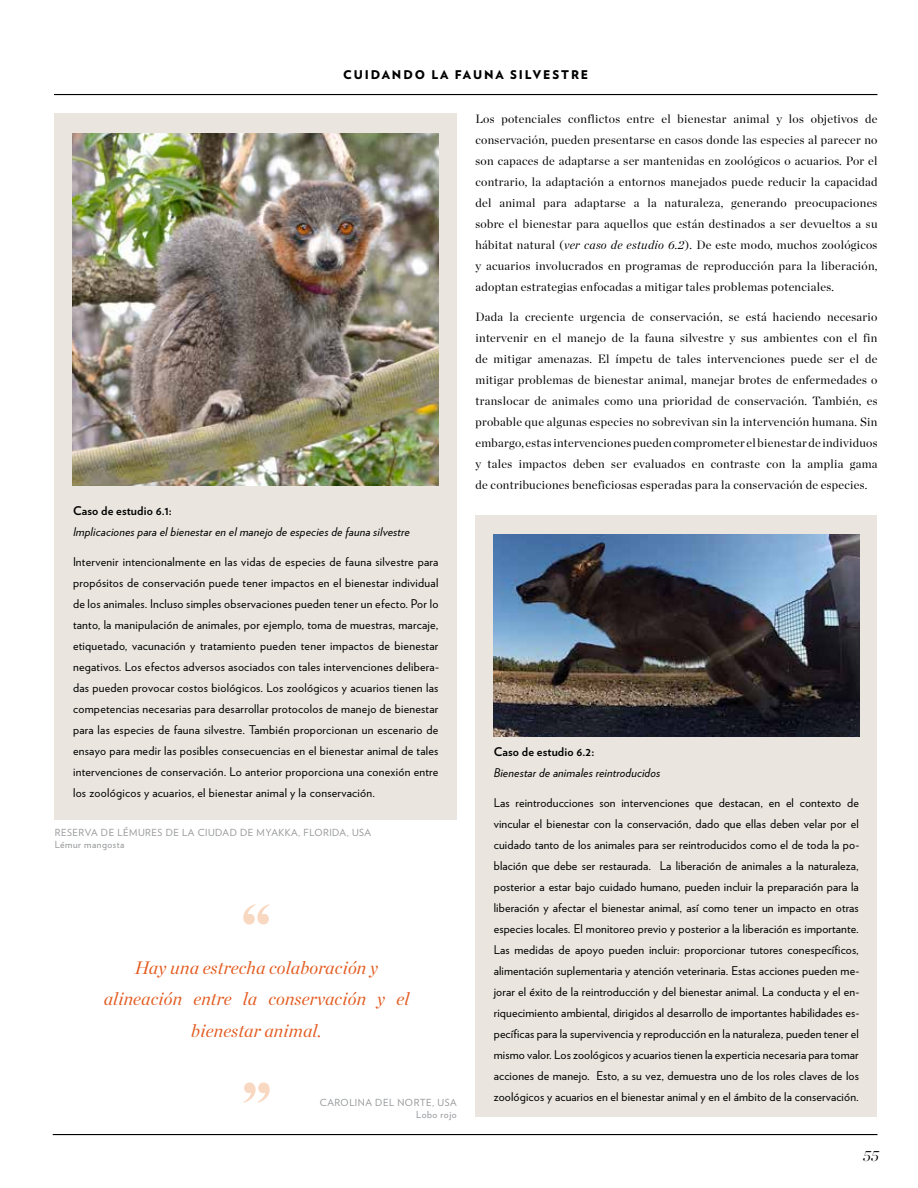
<style>
.page{position:relative;width:918px;height:1188px;background:#fff}
.page>*{position:absolute;margin:0;border:0;box-sizing:border-box;transform-origin:0 0}
.t1{font:italic 18px/31.5px "Chronicle Display";letter-spacing:.01em;color:#e35b20;text-align:center}
.t2{font:italic 300 15px "Chronicle Display";color:#000}
.t3{font:12px/21px "Verlag";letter-spacing:.015em;color:#000;text-align:justify}
.t4{font:12px/21px "Chronicle Display";letter-spacing:.025em;color:#000;text-align:justify}
.t5{font:italic 12px "Verlag";letter-spacing:.01em;color:#000}
.t6{font:700 12px "Verlag";letter-spacing:.01em;color:#000}
.t7{font:900 12px "Verlag";letter-spacing:.16em;color:#000}
.t8{font:9.75px/12px "Verlag";letter-spacing:.05em;color:#939598}
.s1{font-style:italic}
</style>
<div class="page">
<hr style="left:54px;top:94px;width:824px;height:1px;background:#000">
<hr style="left:53px;top:1134px;width:825px;height:1px;background:#000">
<div style="left:54px;top:113px;width:403px;height:707px;background:#eae6df"></div>
<img style="left:72px;top:133px;width:366px;height:353px">
<div style="left:476px;top:515px;width:402px;height:602px;background:#eae6df"></div>
<img style="left:494px;top:534px;width:365px;height:202px">
<svg style="left:243px;top:904px;width:27px;height:21px"></svg>
<svg style="left:243px;top:1082px;width:27px;height:21px"></svg>
<p class="t7" style="left:343px;top:67px;width:247px">CUIDANDO LA FAUNA SILVESTRE</p>
<p class="t4" style="left:476px;top:107px;width:404px">Los potenciales conflictos entre el bienestar animal y los objetivos de conservación, pueden presentarse en casos donde las especies al parecer no son capaces de adaptarse a ser mantenidas en zoológicos o acuarios. Por el contrario, la adaptación a entornos manejados puede reducir la capacidad del animal para adaptarse a la naturaleza, generando preocupaciones sobre el bienestar para aquellos que están destinados a ser devueltos a su hábitat natural (<span class="s1">ver caso de estudio 6.2</span>). De este modo, muchos zoológicos y acuarios involucrados en programas de reproducción para la liberación, adoptan estrategias enfocadas a mitigar tales problemas potenciales.</p>
<p class="t4" style="left:476px;top:305px;width:404px">Dada la creciente urgencia de conservación, se está haciendo necesario intervenir en el manejo de la fauna silvestre y sus ambientes con el fin de mitigar amenazas. El ímpetu de tales intervenciones puede ser el de mitigar problemas de bienestar animal, manejar brotes de enfermedades o translocar de animales como una prioridad de conservación. También, es probable que algunas especies no sobrevivan sin la intervención humana. Sin embargo, estas intervenciones pueden comprometer el bienestar de individuos y tales impactos deben ser evaluados en contraste con la amplia gama de contribuciones beneficiosas esperadas para la conservación de especies.</p>
<p class="t6" style="left:73px;top:504px;width:100px">Caso de estudio 6.1:</p>
<p class="t5" style="left:73px;top:525px;width:338px">Implicaciones para el bienestar en el manejo de especies de fauna silvestre</p>
<p class="t3" style="left:73px;top:552px;width:368px">Intervenir intencionalmente en las vidas de especies de fauna silvestre para propósitos de conservación puede tener impactos en el bienestar individual de los animales. Incluso simples observaciones pueden tener un efecto. Por lo tanto, la manipulación de animales, por ejemplo, toma de muestras, marcaje, etiquetado, vacunación y tratamiento pueden tener impactos de bienestar negativos. Los efectos adversos asociados con tales intervenciones delibera&shy;das pueden provocar costos biológicos. Los zoológicos y acuarios tienen las competencias necesarias para desarrollar protocolos de manejo de bienestar para las especies de fauna silvestre. También proporcionan un escenario de ensayo para medir las posibles consecuencias en el bienestar animal de tales intervenciones de conservación. Lo anterior proporciona una conexión entre los zoológicos y acuarios, el bienestar animal y la conservación.</p>
<p class="t8" style="left:55px;top:826px;width:318px">RESERVA DE LÉMURES DE LA CIUDAD DE MYAKKA, FLORIDA, USA<br>Lémur mangosta</p>
<h1 class="t1" style="left:104px;top:950px;width:307px">Hay una estrecha colaboración y alineación entre la conservación y el bienestar animal.</h1>
<p class="t8" style="left:320px;top:1096px;width:138px;text-align:right">CAROLINA DEL NORTE, USA<br>Lobo rojo</p>
<p class="t6" style="left:494px;top:745px;width:102px">Caso de estudio 6.2:</p>
<p class="t5" style="left:494px;top:766px;width:168px">Bienestar de animales reintroducidos</p>
<p class="t3" style="left:494px;top:792px;width:367px">Las reintroducciones son intervenciones que destacan, en el contexto de vincular el bienestar con la conservación, dado que ellas deben velar por el cuidado tanto de los animales para ser reintroducidos como el de toda la po&shy;blación que debe ser restaurada. La liberación de animales a la naturaleza, posterior a estar bajo cuidado humano, pueden incluir la preparación para la liberación y afectar el bienestar animal, así como tener un impacto en otras especies locales. El monitoreo previo y posterior a la liberación es importante.<br>Las medidas de apoyo pueden incluir: proporcionar tutores conespecíficos, alimentación suplementaria y atención veterinaria. Estas acciones pueden me&shy;jorar el éxito de la reintroducción y del bienestar animal. La conducta y el en&shy;riquecimiento ambiental, dirigidos al desarrollo de importantes habilidades es&shy;pecíficas para la supervivencia y reproducción en la naturaleza, pueden tener el mismo valor. Los zoológicos y acuarios tienen la experticia necesaria para tomar acciones de manejo. Esto, a su vez, demuestra uno de los roles claves de los zoológicos y acuarios en el bienestar animal y en el ámbito de la conservación.</p>
<p class="t2" style="left:863px;top:1144px;width:18px">55</p>
</div>
